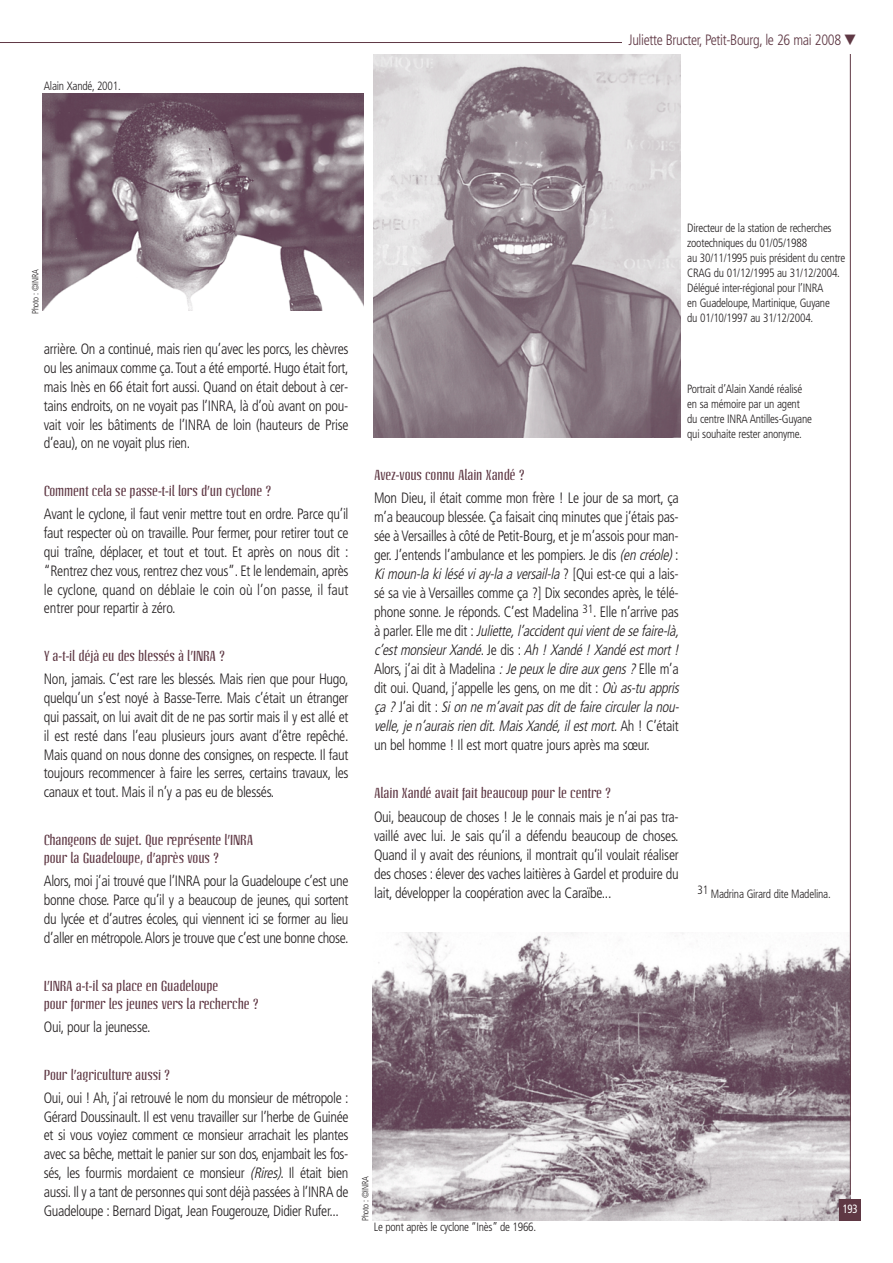
<style>
.page{position:relative;width:893px;height:1263px;background:#fff}
.page>*{position:absolute;margin:0;border:0;box-sizing:border-box;transform-origin:0 0}
.t1{font:300 condensed 15px/18.8px "Frutiger";letter-spacing:-.02em;color:#231f20;text-align:justify;scale:.95 1}
.t2{font:300 condensed 15px "Frutiger";letter-spacing:-.025em;color:#5f3844;scale:.95 1}
.t3{font:14.25px/18px "Linotype Octane";letter-spacing:-.01em;color:#5f3844}
.t4{font:300 condensed 12px/15px "Frutiger";letter-spacing:-.02em;color:#231f20;scale:.95 1}
.t5{font:condensed 12px "Frutiger";color:#fff;scale:.9 1}
.t6{font:300 condensed 9px "Frutiger";letter-spacing:-.025em;color:#231f20;scale:.95 1}
.s1{font-style:italic}
</style>
<div class="page">
<hr style="left:0;top:42px;width:625px;height:1px;background:#5f3844">
<img style="left:42px;top:94px;width:321px;height:216px">
<img style="left:373px;top:55px;width:307px;height:382px">
<img style="left:373px;top:933px;width:477px;height:287px">
<div style="left:839px;top:1199px;width:22px;height:22px;background:#5f3844"></div>
<hr style="left:850px;top:49px;width:1px;height:1146px;background:#5f3844">
<div style="left:622px;top:32px;width:236px;height:21px;background:#fff"></div>
<p class="t4" style="left:44px;top:79px;width:82px">Alain Xandé, 2001.</p>
<p class="t2" style="left:628px;top:34px;width:241px">Juliette Bructer, Petit-Bourg, le 26 mai 2008 ▼</p>
<p class="t6" style="left:32px;top:314px;width:49px;rotate:-90deg">Photo : ©INRA</p>
<p class="t1" style="left:44px;top:341px;width:322px">arrière. On a continué, mais rien qu’avec les porcs, les chèvres ou les animaux comme ça.Tout a été emporté. Hugo était fort, mais Inès en 66 était fort aussi. Quand on était debout à cer&shy;tains endroits, on ne voyait pas l’INRA, là d’où avant on pou&shy;vait voir les bâtiments de l’INRA de loin (hauteurs de Prise d’eau), on ne voyait plus rien.</p>
<p class="t3" style="left:44px;top:483px;width:229px">Comment cela se passe-t-il lors d’un cyclone ?</p>
<p class="t1" style="left:44px;top:506px;width:322px">Avant le cyclone, il faut venir mettre tout en ordre. Parce qu’il faut respecter où on travaille. Pour fermer, pour retirer tout ce qui traîne, déplacer, et tout et tout. Et après on nous dit : “Rentrez chez vous, rentrez chez vous”. Et le lendemain, après le cyclone, quand on déblaie le coin où l’on passe, il faut entrer pour repartir à zéro.</p>
<p class="t3" style="left:44px;top:648px;width:183px">Y a-t-il déjà eu des blessés à l’INRA ?</p>
<p class="t1" style="left:44px;top:671px;width:322px">Non, jamais. C’est rare les blessés. Mais rien que pour Hugo, quelqu’un s’est noyé à Basse-Terre. Mais c’était un étranger qui passait, on lui avait dit de ne pas sortir mais il y est allé et il est resté dans l’eau plusieurs jours avant d’être repêché.<br>Mais quand on nous donne des consignes, on respecte. Il faut toujours recommencer à faire les serres, certains travaux, les canaux et tout. Mais il n’y a pas eu de blessés.</p>
<p class="t3" style="left:44px;top:832px;width:211px">Changeons de sujet. Que représente l’INRA pour la Guadeloupe, d’après vous ?</p>
<p class="t1" style="left:44px;top:873px;width:322px">Alors, moi j’ai trouvé que l’INRA pour la Guadeloupe c’est une bonne chose. Parce qu’il y a beaucoup de jeunes, qui sortent du lycée et d’autres écoles, qui viennent ici se former au lieu d’aller en métropole.Alors je trouve que c’est une bonne chose.</p>
<p class="t3" style="left:44px;top:977px;width:217px">L’INRA a-t-il sa place en Guadeloupe<br>pour former les jeunes vers la recherche ?</p>
<p class="t1" style="left:44px;top:1018px;width:114px">Oui, pour la jeunesse.</p>
<p class="t3" style="left:44px;top:1066px;width:128px">Pour l’agriculture aussi ?</p>
<p class="t1" style="left:44px;top:1090px;width:322px">Oui, oui ! Ah, j’ai retrouvé le nom du monsieur de métropole :<br>Gérard Doussinault. Il est venu travailler sur l’herbe de Guinée et si vous voyiez comment ce monsieur arrachait les plantes avec sa bêche, mettait le panier sur son dos, enjambait les fos&shy;sés, les fourmis mordaient ce monsieur <span class="s1">(Rires)</span>. Il était bien aussi. Il y a tant de personnes qui sont déjà passées à l’INRA de Guadeloupe : Bernard Digat, Jean Fougerouze, Didier Rufer...</p>
<p class="t4" style="left:687px;top:222px;width:168px">Directeur de la station de recherches zootechniques du 01/05/1988<br>au 30/11/1995 puis président du centre CRAG du 01/12/1995 au 31/12/2004.<br>Délégué inter-régional pour l’INRA<br>en Guadeloupe, Martinique, Guyane<br>du 01/10/1997 au 31/12/2004.</p>
<p class="t4" style="left:687px;top:382px;width:133px">Portrait d’Alain Xandé réalisé en sa mémoire par un agent du centre INRA Antilles-Guyane qui souhaite rester anonyme.</p>
<p class="t3" style="left:374px;top:466px;width:152px">Avez-vous connu Alain Xandé ?</p>
<p class="t1" style="left:374px;top:489px;width:325px;text-align:left">Mon Dieu, il était comme mon frère ! Le jour de sa mort, ça m’a beaucoup blessée. Ça faisait cinq minutes que j’étais pas&shy;sée à Versailles à côté de Petit-Bourg, et je m’assois pour man&shy;ger. J’entends l’ambulance et les pompiers. Je dis <span class="s1">(en créole)</span>:<br><span class="s1">Kimoun-la kiléséviay-la a versail-la</span> ? [ Q u i e s t - c e q u i a l a i s - sé sa vie à Versailles comme ça ?] Dix secondes après, le télé&shy;phone sonne. Je réponds. C’est Madelina <sup>31</sup>. Elle n’arrive pas à p a r l e r. E l l e m e d i t : <span class="s1">Juliette,l’accidentquivientdesefaire-là, c’estmonsieurXandé</span>. J e d i s : <span class="s1">Ah !Xandé!Xandéestmort!<br></span>Alors, j’ai dit à Madelina <span class="s1">:Jepeuxledireauxgens?</span> Elle m’a dit oui. Quand, j’appelle les gens, on me dit : <span class="s1">Où as-tu appris ça ?</span> J ’ a i d i t : <span class="s1">Sion nem’avaitpasditdefairecirculerla nou&shy;velle,jen’auraisrien dit.MaisXandé,ilestmort.</span>A h ! C ’ é t a i t un bel homme ! Il est mort quatre jours après ma sœur.</p>
<p class="t3" style="left:374px;top:785px;width:239px">Alain Xandé avait fait beaucoup pour le centre ?</p>
<p class="t1" style="left:374px;top:808px;width:322px">Oui, beaucoup de choses ! Je le connais mais je n’ai pas tra&shy;vaillé avec lui. Je sais qu’il a défendu beaucoup de choses.<br>Quand il y avait des réunions, il montrait qu’il voulait réaliser des choses : élever des vaches laitières à Gardel et produire du lait, développer la coopération avec la Caraïbe...</p>
<p class="t4" style="left:697px;top:887px;width:142px">31 Madrina Girard dite Madelina.</p>
<p class="t6" style="left:362px;top:1221px;width:49px;rotate:-90deg">Photo : ©INRA</p>
<p class="t4" style="left:374px;top:1220px;width:172px">Le pont après le cyclone “Inès” de 1966.</p>
<p class="t5" style="left:843px;top:1204px;width:18px">193</p>
</div>
